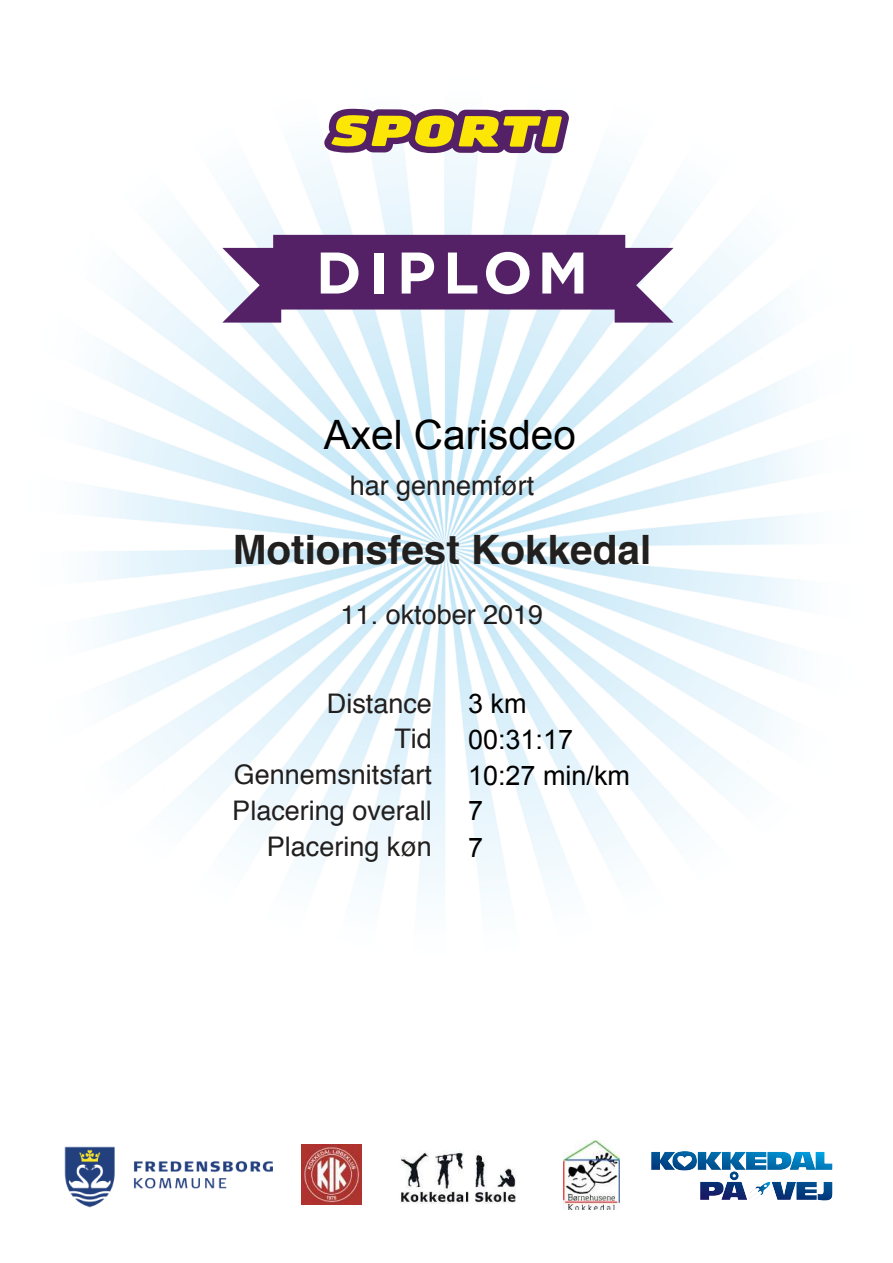
<style>
.page{position:relative;width:893px;height:1263px;background:#fff}
.page>*{position:absolute;margin:0;border:0;box-sizing:border-box;transform-origin:0 0}
.t1{font:700 58.5px "Gotham";letter-spacing:.12em;color:#fff}
.t2{font:700 40.5px "Helvetica";color:#221f1f}
.t3{font:40.5px "Arial";color:#000}
.t4{font:27px/36px "Helvetica";color:#221f1f;text-align:right}
.t5{font:27px/37.5px "Arial";color:#000}
</style>
<div class="page">
<img style="left:89px;top:108px;width:744px;height:1102px">
<svg style="left:324px;top:109px;width:245px;height:44px;background:#aa884d"></svg>
<svg style="left:222px;top:235px;width:451px;height:88px;background:#754f86"></svg>
<img style="left:564px;top:1140px;width:56px;height:69px">
<img style="left:64px;top:1146px;width:208px;height:61px">
<img style="left:301px;top:1145px;width:60px;height:60px">
<img style="left:395px;top:1151px;width:127px;height:53px">
<img style="left:724px;top:1182px;width:108px;height:18px">
<svg style="left:730px;top:1171px;width:9px;height:9px"></svg>
<img style="left:672px;top:1151px;width:120px;height:19px">
<img style="left:790px;top:1152px;width:42px;height:18px">
<img style="left:651px;top:1152px;width:24px;height:18px">
<img style="left:700px;top:1182px;width:24px;height:18px">
<h1 class="t1" style="left:316px;top:239px;width:274px">DIPLOM</h1>
<h2 class="t3" style="left:324px;top:413px;width:253px">Axel Carisdeo</h2>
<p class="t4" style="left:350px;top:470px;width:186px">har gennemført</p>
<h2 class="t2" style="left:233px;top:526px;width:420px">Motionsfest Kokkedal</h2>
<p class="t4" style="left:341px;top:599px;width:204px">11. oktober 2019</p>
<p class="t4" style="left:232px;top:687px;width:201px">Distance<br>Tid<br>Gennemsnitsfart<br>Placering overall<br>Placering køn</p>
<p class="t5" style="left:468px;top:685px;width:60px">3 km</p>
<p class="t5" style="left:468px;top:722px;width:163px;line-height:36px">00:31:17<br>10:27 min/km</p>
<p class="t5" style="left:468px;top:791px;width:17px">7<br>7</p>
</div>
